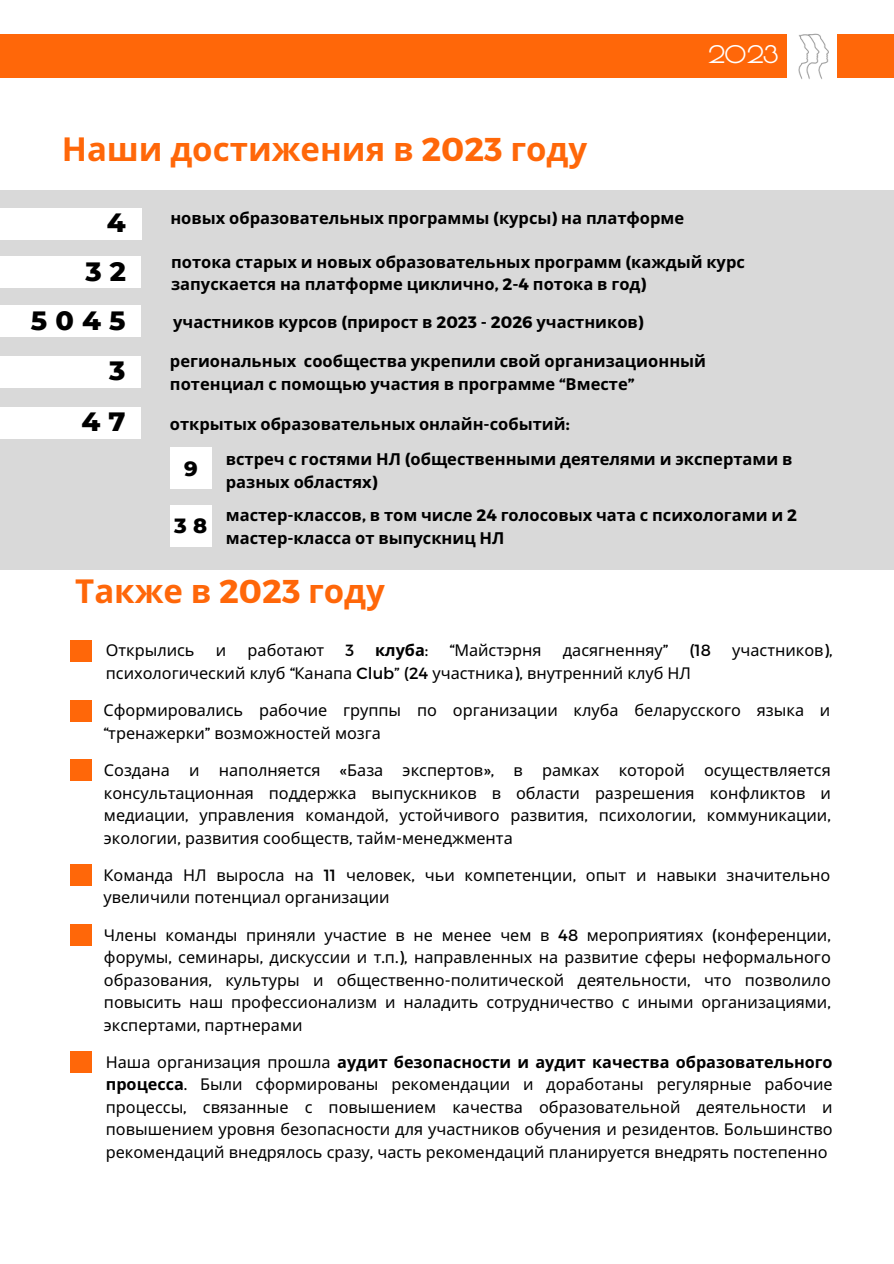
<style>
.page{position:relative;width:894px;height:1264px;background:#fff}
.page>*{position:absolute;margin:0;border:0;box-sizing:border-box;transform-origin:0 0}
.t1{font:700 33px "Noto Sans";color:#ff6709}
.t2{font:800 27px "Montserrat";color:#000}
.t3{font:700 23.7px "Poiret One";color:#fff}
.t4{font:800 21px "Montserrat";color:#000}
.t5{font:700 16.5px/22.5px "Noto Sans";color:#000}
.t6{font:16.2px/22.5px "Noto Sans";color:#000;text-align:justify}
.t7{font:700 16.2px "Noto Sans";color:#000}
.t8{font:16.2px "Montserrat";color:#000}
.s1{font-family:"Montserrat"}
.s2{font-family:"Montserrat";font-weight:400}
.s3{font-weight:700}
</style>
<div class="page">
<div style="left:0;top:190px;width:893px;height:379px;background:#d9d9d9"></div>
<div style="left:0;top:256px;width:141px;height:32px;background:#fff"></div>
<div style="left:0;top:407px;width:141px;height:32px;background:#fff"></div>
<div style="left:0;top:305px;width:141px;height:31px;background:#fff"></div>
<div style="left:0;top:208px;width:142px;height:31px;background:#fff"></div>
<div style="left:0;top:34px;width:786px;height:44px;background:#ff6709"></div>
<img style="left:798px;top:33px;width:31px;height:46px">
<div style="left:836px;top:34px;width:57px;height:44px;background:#ff6709"></div>
<div style="left:170px;top:447px;width:42px;height:42px;background:#fff"></div>
<div style="left:170px;top:505px;width:42px;height:42px;background:#fff"></div>
<div style="left:0;top:356px;width:141px;height:32px;background:#fff"></div>
<div style="left:70px;top:640px;width:21px;height:21px;background:#ff6709"></div>
<div style="left:70px;top:700px;width:21px;height:21px;background:#ff6709"></div>
<div style="left:70px;top:759px;width:21px;height:22px;background:#ff6709"></div>
<div style="left:70px;top:864px;width:21px;height:22px;background:#ff6709"></div>
<div style="left:70px;top:924px;width:21px;height:21px;background:#ff6709"></div>
<div style="left:70px;top:1051px;width:21px;height:22px;background:#ff6709"></div>
<h3 class="t1" style="left:62px;top:126px;width:527px">Наши достижения в <span class="s1">2023</span> году</h3>
<p class="t3" style="left:707px;top:40px;width:73px">2023</p>
<h1 class="t2" style="left:107px;top:206px;width:20px">4</h1>
<h2 class="t5" style="left:170px;top:206px;width:515px">новых образовательных программы <span class="s1">(</span>курсы<span class="s1">)</span> на платформе</h2>
<p class="t2" style="left:85px;top:254px;width:42px">3 2</p>
<p class="t5" style="left:171px;top:250px;width:575px">потока старых и новых образовательных программ <span class="s1">(</span>каждый курс запускается на платформе циклично<span class="s1">, 2-4</span> потока в год<span class="s1">)</span></p>
<h4 class="t2" style="left:31px;top:304px;width:96px">5045</h4>
<h4 class="t5" style="left:173px;top:310px;width:472px">участников курсов <span class="s1">(</span>прирост в <span class="s1">2023 - 2026</span> участников<span class="s1">)</span></h4>
<h1 class="t2" style="left:109px;top:354px;width:18px">3</h1>
<p class="t5" style="left:170px;top:349px;width:537px">региональных сообщества укрепили свой организационный потенциал с помощью участия в программе <span class="s1">“</span>Вместе<span class="s1">”</span></p>
<h4 class="t2" style="left:81px;top:405px;width:46px">4 7</h4>
<h4 class="t5" style="left:170px;top:412px;width:401px">открытых образовательных онлайн<span class="s1">-</span>событий<span class="s1">:</span></h4>
<p class="t5" style="left:226px;top:447px;width:568px">встреч с гостями НЛ <span class="s1">(</span>общественными деятелями и экспертами в разных областях<span class="s1">)</span></p>
<p class="t5" style="left:226px;top:504px;width:572px">мастер<span class="s1">-</span>классов<span class="s1">,</span> в том числе <span class="s1">24</span> голосовых чата с психологами и <span class="s1">2 </span>мастер<span class="s1">-</span>класса от выпускниц НЛ</p>
<p class="t4" style="left:184px;top:456px;width:15px">9</p>
<p class="t4" style="left:174px;top:512px;width:35px">3 8</p>
<p class="t1" style="left:75px;top:568px;width:311px">Также в <span class="s1">2023</span> году</p>
<p class="t6" style="left:106px;top:639px;width:90px">Открылись</p>
<p class="t6" style="left:216px;top:639px;width:12px">и</p>
<p class="t6" style="left:247px;top:639px;width:78px">работают</p>
<p class="t8" style="left:345px;top:640px;width:10px">3</p>
<p class="t7" style="left:375px;top:639px;width:55px">клуба<span class="s2">:</span></p>
<p class="t6" style="left:449px;top:639px;width:93px"><span class="s1">“</span>Майстэрня</p>
<p class="t6" style="left:562px;top:639px;width:107px">дасягненняу<span class="s1">”</span></p>
<p class="t8" style="left:689px;top:640px;width:23px">(18</p>
<p class="t6" style="left:732px;top:639px;width:102px">участников<span class="s1">),</span></p>
<p class="t6" style="left:106px;top:661px;width:586px">психологический клуб <span class="s1">“</span>Канапа <span class="s1">Club” (24</span> участника<span class="s1">),</span> внутренний клуб НЛ</p>
<p class="t6" style="left:103px;top:698px;width:728px">Сформировались рабочие группы по организации клуба беларусского языка и <span class="s1">“</span>тренажерки<span class="s1">”</span> возможностей мозга</p>
<p class="t6" style="left:104px;top:758px;width:728px">Создана и наполняется <span class="s1">«</span>База экспертов<span class="s1">»,</span> в рамках которой осуществляется консультационная поддержка выпускников в области разрешения конфликтов и медиации<span class="s1">,</span> управления командой<span class="s1">,</span> устойчивого развития<span class="s1">,</span> психологии<span class="s1">,</span> коммуникации<span class="s1">, </span>экологии<span class="s1">,</span> развития сообществ<span class="s1">,</span> тайм<span class="s1">-</span>менеджмента</p>
<p class="t6" style="left:103px;top:863px;width:728px">Команда НЛ выросла на <span class="s1">11</span> человек<span class="s1">,</span> чьи компетенции<span class="s1">,</span> опыт и навыки значительно увеличили потенциал организации</p>
<p class="t6" style="left:104px;top:923px;width:728px">Члены команды приняли участие в не менее чем в <span class="s1">48</span> мероприятиях <span class="s1">(</span>конференции<span class="s1">, </span>форумы<span class="s1">,</span> семинары<span class="s1">,</span> дискуссии и т<span class="s1">.</span>п<span class="s1">.),</span> направленных на развитие сферы неформального образования<span class="s1">,</span> культуры и общественно<span class="s1">-</span>политической деятельности<span class="s1">,</span> что позволило повысить наш профессионализм и наладить сотрудничество с иными организациями<span class="s1">,</span></p>
<p class="t6" style="left:104px;top:1013px;width:200px">экспертами<span class="s1">,</span> партнерами</p>
<p class="t6" style="left:106px;top:1050px;width:728px">Наша организация прошла <span class="s3">аудит безопасности и аудит качества образовательного процесса</span><span class="s1">.</span> Были сформированы рекомендации и доработаны регулярные рабочие процессы<span class="s1">,</span> связанные с повышением качества образовательной деятельности и повышением уровня безопасности для участников обучения и резидентов<span class="s1">.</span> Большинство рекомендаций внедрялось сразу<span class="s1">,</span> часть рекомендаций планируется внедрять постепенно</p>
</div>
